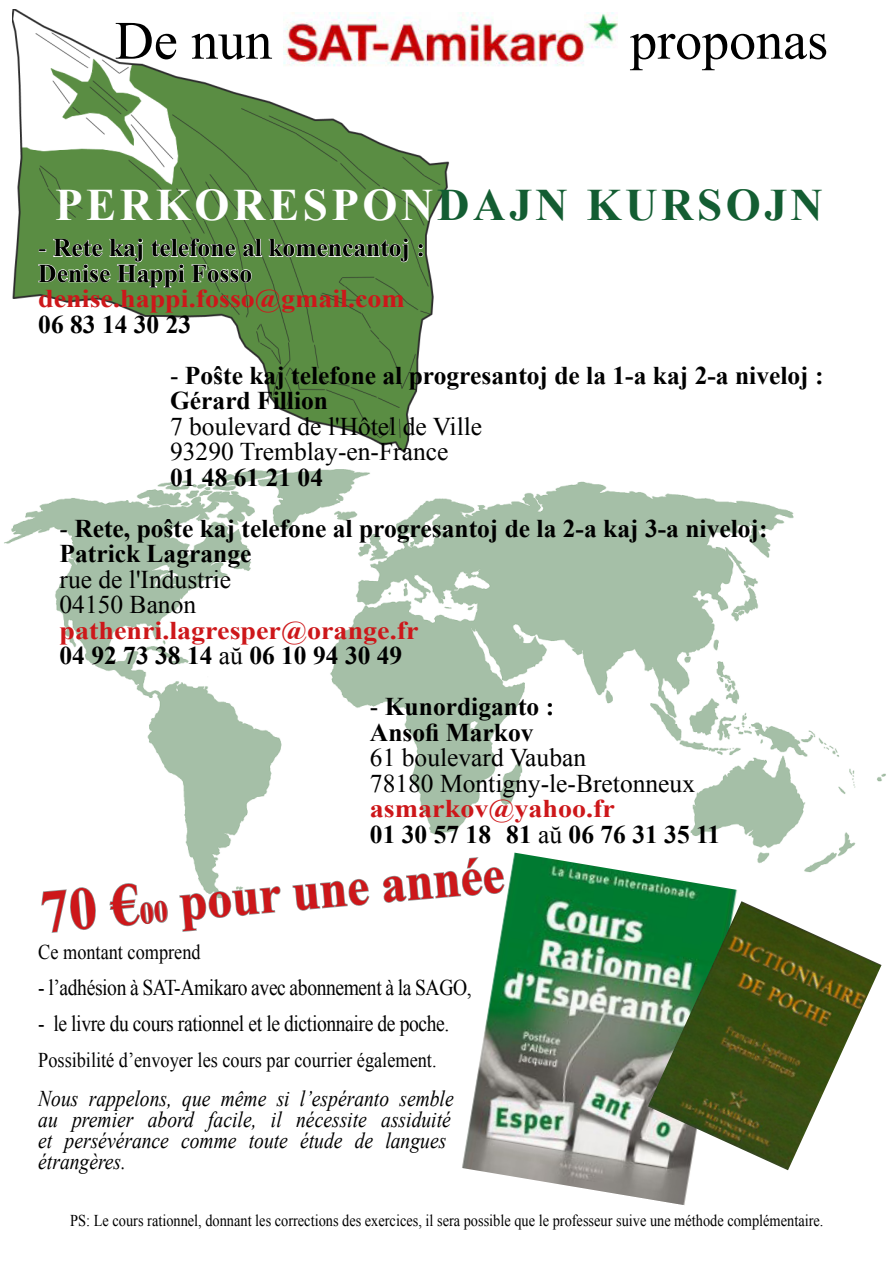
<style>
.page{position:relative;width:893px;height:1263px;background:#fff}
.page>*{position:absolute;margin:0;border:0;box-sizing:border-box;transform-origin:0 0}
.t1{font:54px "Times New Roman";color:#000}
.t2{font:700 52.5px "Times New Roman";color:#cd171a;scale:.94 1}
.t3{font:700 45px "Times New Roman";letter-spacing:.08em;color:#fff}
.t4{font:700 25.5px/25.5px "Times New Roman";color:#000}
.t5{font:25.5px/25.5px "Times New Roman";color:#000}
.t6{font:700 25.5px/25.5px "Times New Roman";color:#cd171a;scale:1.1 1}
.t7{font:italic 22.5px/21px "Times New Roman";color:#000;scale:.87 1}
.t8{font:22.5px "Times New Roman";letter-spacing:-.02em;color:#000;scale:.87 1}
.t9{font:21px "Times New Roman";color:#000;scale:.87 1}
.t10{font:16.5px "Times New Roman";color:#000;scale:.87 1}
.s1{color:#135d32}
.s2{font-weight:400}
.s3{color:#000}
.s4{font-weight:400;color:#000}
.s5{color:#cd171a}
.s6{font-size:60px}
.s7{font-size:30px}
</style>
<div class="page">
<img style="left:4px;top:469px;width:882px;height:416px">
<img style="left:12px;top:9px;width:437px;height:444px">
<img style="left:461px;top:852px;width:277px;height:353px">
<img style="left:648px;top:901px;width:233px;height:269px">
<svg style="left:41px;top:887px;width:55px;height:46px"></svg>
<svg style="left:108px;top:882px;width:60px;height:44px"></svg>
<svg style="left:179px;top:885px;width:102px;height:47px"></svg>
<svg style="left:292px;top:878px;width:78px;height:33px"></svg>
<svg style="left:382px;top:856px;width:124px;height:48px"></svg>
<svg style="left:418px;top:243px;width:6px;height:14px"></svg>
<svg style="left:38px;top:229px;width:371px;height:59px;background:#709b5c"></svg>
<img style="left:283px;top:12px;width:334px;height:60px">
<h1 class="t1" style="left:115px;top:11px;width:159px">De nun</h1>
<h1 class="t1" style="left:630px;top:11px;width:199px">proponas</h1>
<h3 class="t3" style="left:55px;top:180px;width:769px">PERKORESPON<span class="s1">DAJN KURSOJN</span></h3>
<p class="t4" style="left:38px;top:235px;width:388px"><span class="s2">-</span> Rete kaj telefone al komencantoj :<br>Denise Happi Fosso</p>
<p class="t6" style="left:38px;top:286px;width:335px">denise.happi.fosso@gmail.com</p>
<p class="t4" style="left:38px;top:311px;width:155px">06 83 14 30 23</p>
<p class="t4" style="left:170px;top:362px;width:655px"><span class="s2">-</span> Poŝte kaj telefone al progresantoj de la 1-a kaj 2-a niveloj :<br>Gérard Fillion</p>
<p class="t5" style="left:170px;top:413px;width:314px">7 boulevard de l'Hôtel de Ville<br>93290 Tremblay-en-France</p>
<p class="t4" style="left:170px;top:464px;width:154px">01 48 61 21 04</p>
<p class="t4" style="left:60px;top:515px;width:709px"><span class="s2">-</span> Rete, poŝte kaj telefone al progresantoj de la 2-a kaj 3-a niveloj:<br>Patrick Lagrange</p>
<p class="t5" style="left:60px;top:566px;width:173px">rue de l'Industrie<br>04150 Banon</p>
<p class="t6" style="left:60px;top:617px;width:328px">pathenri.lagresper@orange.fr<br><span class="s3">04 92 73 38 14</span> <span class="s4">aŭ</span> <span class="s3">06 10 94 30 49</span></p>
<p class="t4" style="left:370px;top:694px;width:186px"><span class="s2">-</span> Kunordiganto :<br>Ansofi Markov</p>
<p class="t5" style="left:370px;top:745px;width:327px">61 boulevard Vauban<br>78180 Montigny-le-Bretonneux</p>
<p class="t4" style="left:370px;top:796px;width:352px"><span class="s5">asmarkov@yahoo.fr<br></span>01 30 57 18 81 <span class="s2">aŭ</span> 06 76 31 35 11</p>
<h2 class="t2" style="left:38px;top:885px;width:496px;rotate:-5deg"><span class="s6">70 €</span><span class="s7">00</span> pour une année</h2>
<p class="t9" style="left:38px;top:940px;width:188px">Ce montant comprend</p>
<p class="t8" style="left:38px;top:974px;width:500px">- l’adhésion à SAT-Amikaro avec abonnement à la SAGO,</p>
<p class="t8" style="left:38px;top:1010px;width:474px">- le livre du cours rationnel et le dictionnaire de poche.</p>
<p class="t9" style="left:38px;top:1048px;width:459px">Possibilité d’envoyer les cours par courrier également.</p>
<p class="t7" style="left:38px;top:1087px;width:479px">Nous rappelons, que même si l’espéranto semble au premier abord facile, il nécessite assiduité et persévérance comme toute étude de langues étrangères.</p>
<p class="t10" style="left:70px;top:1211px;width:867px">PS: Le cours rationnel, donnant les corrections des exercices, il sera possible que le professeur suive une méthode complémentaire.</p>
</div>
